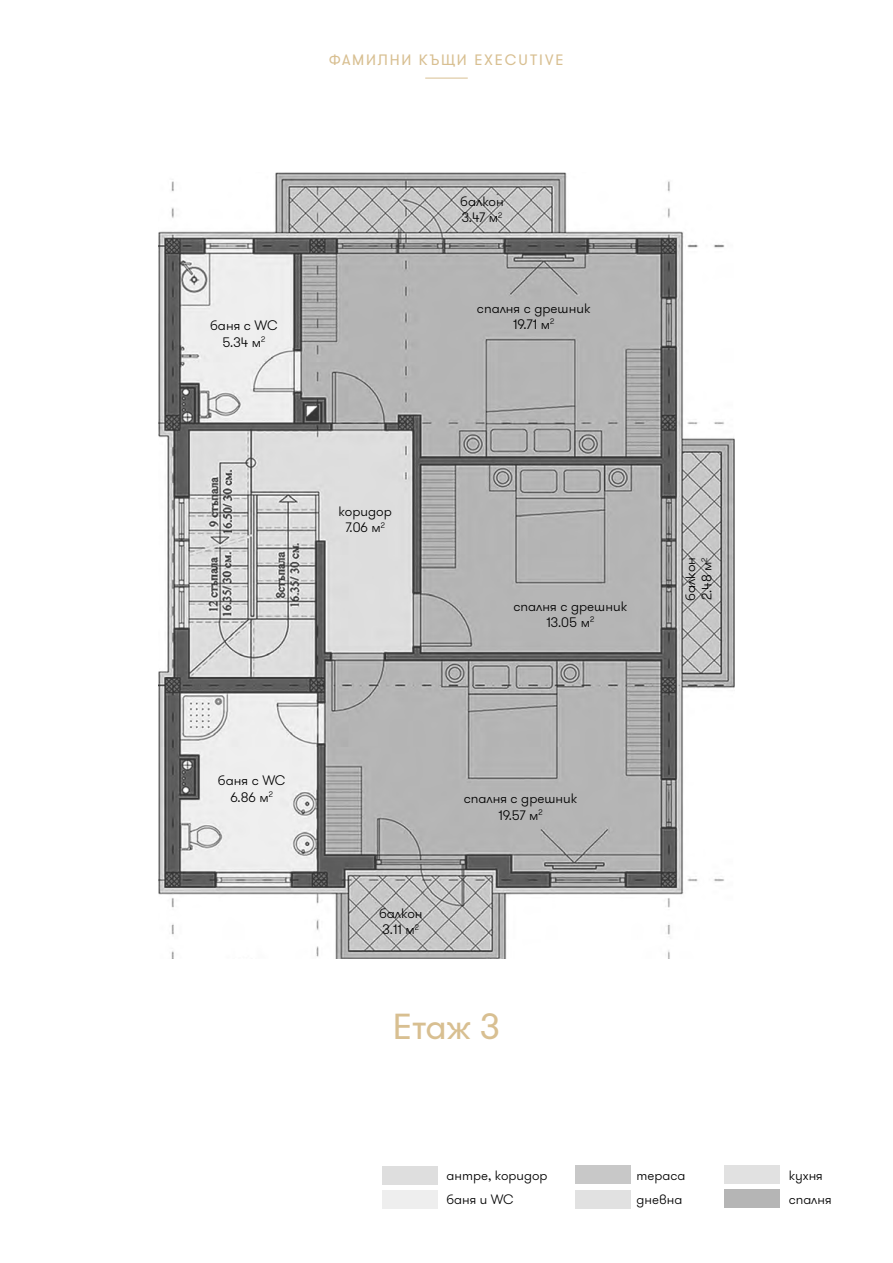
<style>
.page{position:relative;width:893px;height:1263px;background:#fff}
.page>*{position:absolute;margin:0;border:0;box-sizing:border-box;transform-origin:0 0}
.t1{font:36px "GT Walsheim Pro";color:#d8bf91}
.t2{font:15px "GT Walsheim Pro";letter-spacing:.12em;color:#d8bf91}
.t3{font:300 13.65px/16.4px "GT Walsheim Pro";color:#000;text-align:center}
.t4{font:300 13.5px/24px "GT Walsheim Pro";color:#000}
</style>
<div class="page">
<div style="left:382px;top:1166px;width:56px;height:19px;background:#dedede"></div>
<div style="left:382px;top:1190px;width:56px;height:19px;background:#eee"></div>
<div style="left:575px;top:1190px;width:56px;height:18px;background:#e1e1e1"></div>
<div style="left:575px;top:1165px;width:56px;height:19px;background:#c8c8c8"></div>
<div style="left:724px;top:1165px;width:56px;height:19px;background:#e1e1e1"></div>
<div style="left:724px;top:1190px;width:56px;height:18px;background:#b5b5b5"></div>
<hr style="left:425px;top:78px;width:43px;height:1px;background:#d8bf91">
<img style="left:159px;top:172px;width:575px;height:786px">
<p class="t3" style="left:210px;top:318px;width:69px">баня с WC<br>5.34 м<sup>2</sup></p>
<p class="t2" style="left:329px;top:51px;width:236px">ФАМИЛНИ КЪЩИ EXECUTIVE</p>
<p class="t3" style="left:460px;top:193px;width:45px;text-align:left">балкон<br>3.47 м<sup>2</sup></p>
<p class="t3" style="left:477px;top:300px;width:115px">спалня с дрешник<br>19.71 м<sup>2</sup></p>
<p class="t3" style="left:339px;top:503px;width:55px">коридор<br>7.06 м<sup>2</sup></p>
<p class="t3" style="left:513px;top:598px;width:115px">спалня с дрешник<br>13.05 м<sup>2</sup></p>
<p class="t3" style="left:683px;top:601px;width:45px;text-align:left;rotate:-90deg">балкон<br>2.48 м<sup>2</sup></p>
<p class="t3" style="left:218px;top:773px;width:69px">баня с WC<br>6.86 м<sup>2</sup></p>
<p class="t3" style="left:379px;top:905px;width:45px;text-align:left">балкон<br>3.11 м<sup>2</sup></p>
<p class="t3" style="left:464px;top:791px;width:115px">спалня с дрешник<br>19.57 м<sup>2</sup></p>
<h1 class="t1" style="left:393px;top:1004px;width:109px">Етаж 3</h1>
<p class="t4" style="left:447px;top:1164px;width:103px">антре, коридор баня и WC</p>
<p class="t4" style="left:636px;top:1164px;width:51px">тераса дневна</p>
<p class="t4" style="left:789px;top:1164px;width:44px">кухня спалня</p>
</div>
